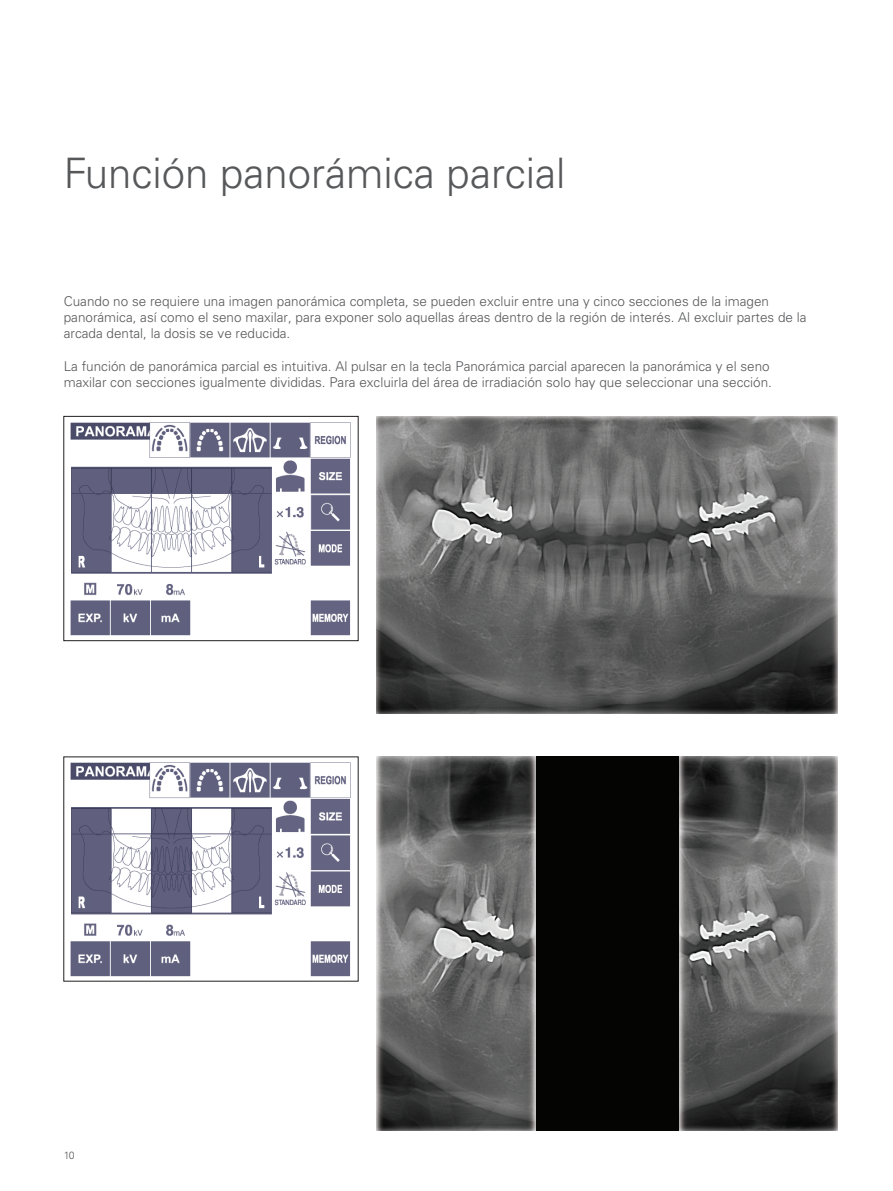
<style>
.page{position:relative;width:893px;height:1191px;background:#fff}
.page>*{position:absolute;margin:0;border:0;box-sizing:border-box;transform-origin:0 0}
.t1{font:300 42px "Univers LT Pro 45";color:#57585a}
.t2{font:300 13.5px/16.2px "Univers LT Pro 45";color:#57585a}
.t3{font:300 10.5px "Univers LT Pro 45";color:#57585a}
</style>
<div class="page">
<img style="left:70px;top:422px;width:281px;height:214px">
<div style="left:64px;top:416px;width:294px;height:225px;border:1px solid #231f20"></div>
<img style="left:70px;top:762px;width:281px;height:215px">
<img style="left:377px;top:756px;width:460px;height:375px">
<img style="left:377px;top:416px;width:460px;height:297px">
<h1 class="t1" style="left:64px;top:145px;width:503px">Función panorámica parcial</h1>
<p class="t2" style="left:64px;top:293px;width:744px">Cuando no se requiere una imagen panorámica completa, se pueden excluir entre una y cinco secciones de la imagen panorámica, así como el seno maxilar, para exponer solo aquellas áreas dentro de la región de interés. Al excluir partes de la arcada dental, la dosis se ve reducida.</p>
<p class="t2" style="left:64px;top:357px;width:710px">La función de panorámica parcial es intuitiva. Al pulsar en la tecla Panorámica parcial aparecen la panorámica y el seno maxilar con secciones igualmente divididas. Para excluirla del área de irradiación solo hay que seleccionar una sección.</p>
<p class="t3" style="left:64px;top:1148px;width:12px">10</p>
</div>
